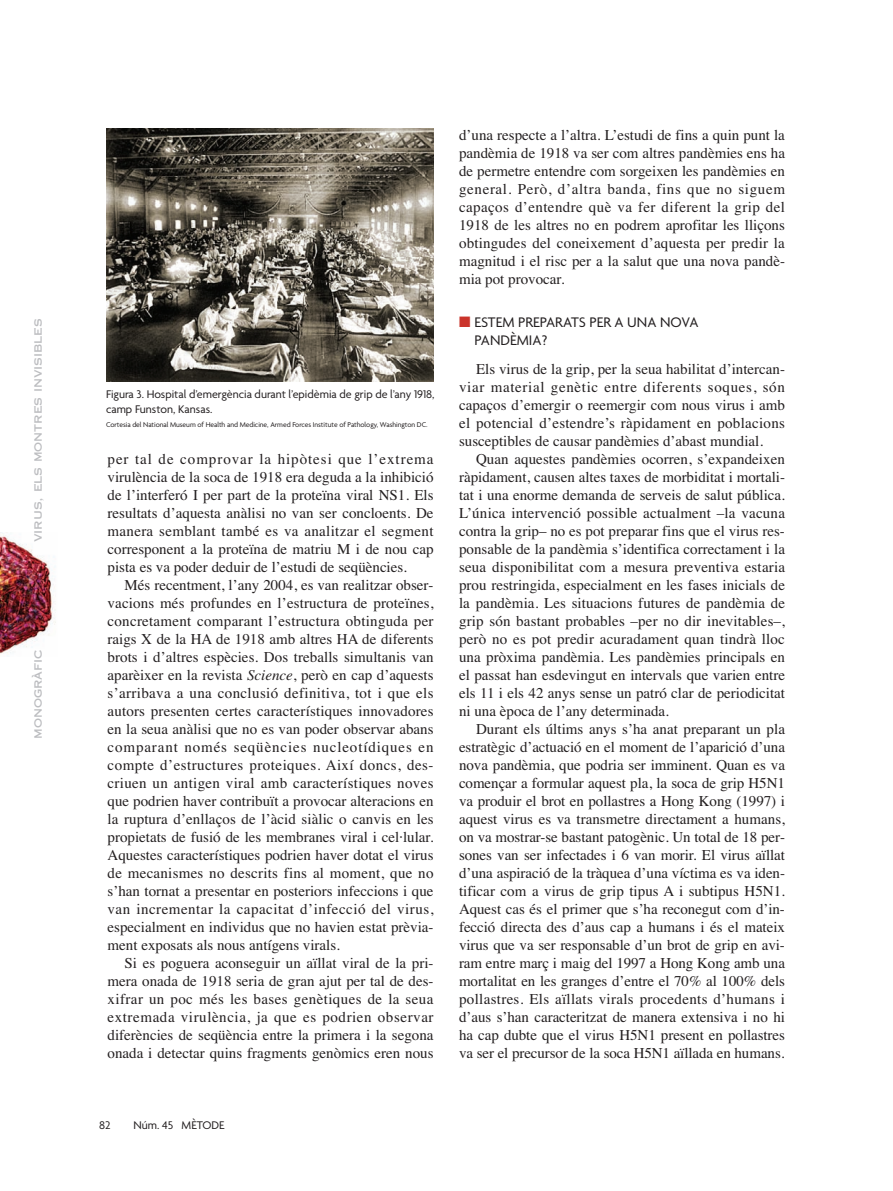
<style>
.page{position:relative;width:893px;height:1191px;background:#fff}
.page>*{position:absolute;margin:0;border:0;box-sizing:border-box;transform-origin:0 0}
.t1{font:15px/18px "Times";color:#231f20;text-align:justify}
.t2{font:15px/18px "Agenda";color:#231f20}
.t3{font:12px/14.4px "Agenda";color:#231f20}
.t4{font:12px "Copperplate Thirty One AB";color:#bcbdc0}
.t5{font:7.5px "Agenda";letter-spacing:-.005em;color:#231f20}
.s1{font-style:italic}
.s2{color:#ca342b}
</style>
<div class="page">
<img style="left:0;top:533px;width:56px;height:121px">
<img style="left:106px;top:128px;width:327px;height:253px">
<p class="t4" style="left:31px;top:542px;width:225px;rotate:-90deg">virus, els montres invisibles</p>
<p class="t4" style="left:31px;top:739px;width:91px;rotate:-90deg">monogràfic</p>
<p class="t3" style="left:106px;top:388px;width:330px">Figura 3. Hospital d’emergència durant l’epidèmia de grip de l’any 1918, camp Funston, Kansas.</p>
<p class="t5" style="left:106px;top:421px;width:323px">Cortesia del National Museum of Health and Medicine, Armed Forces Institute of Pathology, Washington DC.</p>
<p class="t1" style="left:108px;top:451px;width:327px">per tal de comprovar la hipòtesi que l’extrema virulència de la soca de 1918 era deguda a la inhibició de l’interferó I per part de la proteïna viral NS1. Els resultats d’aquesta anàlisi no van ser concloents. De manera semblant també es va analitzar el segment corresponent a la proteïna de matriu M i de nou cap pista es va poder deduir de l’estudi de seqüències.</p>
<p class="t1" style="left:108px;top:577px;width:327px;text-indent:17px">Més recentment, l’any 2004, es van realitzar obser&shy;vacions més profundes en l’estructura de proteïnes, concretament comparant l’estructura obtinguda per raigs X de la HA de 1918 amb altres HA de diferents brots i d’altres espècies. Dos treballs simultanis van aparèixer en la revista <span class="s1">Science</span>, però en cap d’aquests s’arribava a una conclusió definitiva, tot i que els autors presenten certes característiques innovadores en la seua anàlisi que no es van poder observar abans comparant només seqüències nucleotídiques en compte d’estructures proteiques. Així doncs, des&shy;criuen un antigen viral amb característiques noves que podrien haver contribuït a provocar alteracions en la ruptura d’enllaços de l’àcid siàlic o canvis en les propietats de fusió de les membranes viral i cel·lular.<br>Aquestes característiques podrien haver dotat el virus de mecanismes no descrits fins al moment, que no s’han tornat a presentar en posteriors infeccions i que van incrementar la capacitat d’infecció del virus, especialment en individus que no havien estat prèvia&shy;ment exposats als nous antígens virals.</p>
<p class="t1" style="left:108px;top:955px;width:327px;text-indent:17px">Si es poguera aconseguir un aïllat viral de la pri&shy;mera onada de 1918 seria de gran ajut per tal de des&shy;xifrar un poc més les bases genètiques de la seua extremada virulència, ja que es podrien observar diferències de seqüència entre la primera i la segona onada i detectar quins fragments genòmics eren nous</p>
<p class="t3" style="left:99px;top:1118px;width:13px">82</p>
<p class="t3" style="left:133px;top:1118px;width:93px">Núm. 45 MÈTODE</p>
<p class="t1" style="left:459px;top:127px;width:327px">d’una respecte a l’altra. L’estudi de fins a quin punt la pandèmia de 1918 va ser com altres pandèmies ens ha de permetre entendre com sorgeixen les pandèmies en general. Però, d’altra banda, fins que no siguem capaços d’entendre què va fer diferent la grip del 1918 de les altres no en podrem aprofitar les lliçons obtingudes del coneixement d’aquesta per predir la magnitud i el risc per a la salut que una nova pandè&shy;mia pot provocar.</p>
<p class="t2" style="left:475px;top:315px;width:226px;text-indent:-16px"><span class="s2">■</span> ESTEM PREPARATS PER A UNA NOVA<br>PANDÈMIA?</p>
<p class="t1" style="left:459px;top:361px;width:327px;text-indent:17px">Els virus de la grip, per la seua habilitat d’intercan&shy;viar material genètic entre diferents soques, són capaços d’emergir o reemergir com nous virus i amb el potencial d’estendre’s ràpidament en poblacions susceptibles de causar pandèmies d’abast mundial.</p>
<p class="t1" style="left:459px;top:451px;width:327px;text-indent:17px">Quan aquestes pandèmies ocorren, s’expandeixen ràpidament, causen altes taxes de morbiditat i mortali&shy;tat i una enorme demanda de serveis de salut pública.<br>L’única intervenció possible actualment –la vacuna contra la grip– no es pot preparar fins que el virus res&shy;ponsable de la pandèmia s’identifica correctament i la seua disponibilitat com a mesura preventiva estaria prou restringida, especialment en les fases inicials de la pandèmia. Les situacions futures de pandèmia de grip són bastant probables –per no dir inevitables–, però no es pot predir acuradament quan tindrà lloc una pròxima pandèmia. Les pandèmies principals en el passat han esdevingut en intervals que varien entre els 11 i els 42 anys sense un patró clar de periodicitat ni una època de l’any determinada.</p>
<p class="t1" style="left:459px;top:721px;width:327px;text-indent:17px">Durant els últims anys s’ha anat preparant un pla estratègic d’actuació en el moment de l’aparició d’una nova pandèmia, que podria ser imminent. Quan es va començar a formular aquest pla, la soca de grip H5N1 va produir el brot en pollastres a Hong Kong (1997) i aquest virus es va transmetre directament a humans, on va mostrar-se bastant patogènic. Un total de 18 per&shy;sones van ser infectades i 6 van morir. El virus aïllat d’una aspiració de la tràquea d’una víctima es va iden&shy;tificar com a virus de grip tipus A i subtipus H5N1.<br>Aquest cas és el primer que s’ha reconegut com d’in&shy;fecció directa des d’aus cap a humans i és el mateix virus que va ser responsable d’un brot de grip en avi&shy;ram entre març i maig del 1997 a Hong Kong amb una mortalitat en les granges d’entre el 70% al 100% dels pollastres. Els aïllats virals procedents d’humans i d’aus s’han caracteritzat de manera extensiva i no hi ha cap dubte que el virus H5N1 present en pollastres va ser el precursor de la soca H5N1 aïllada en humans.</p>
</div>
